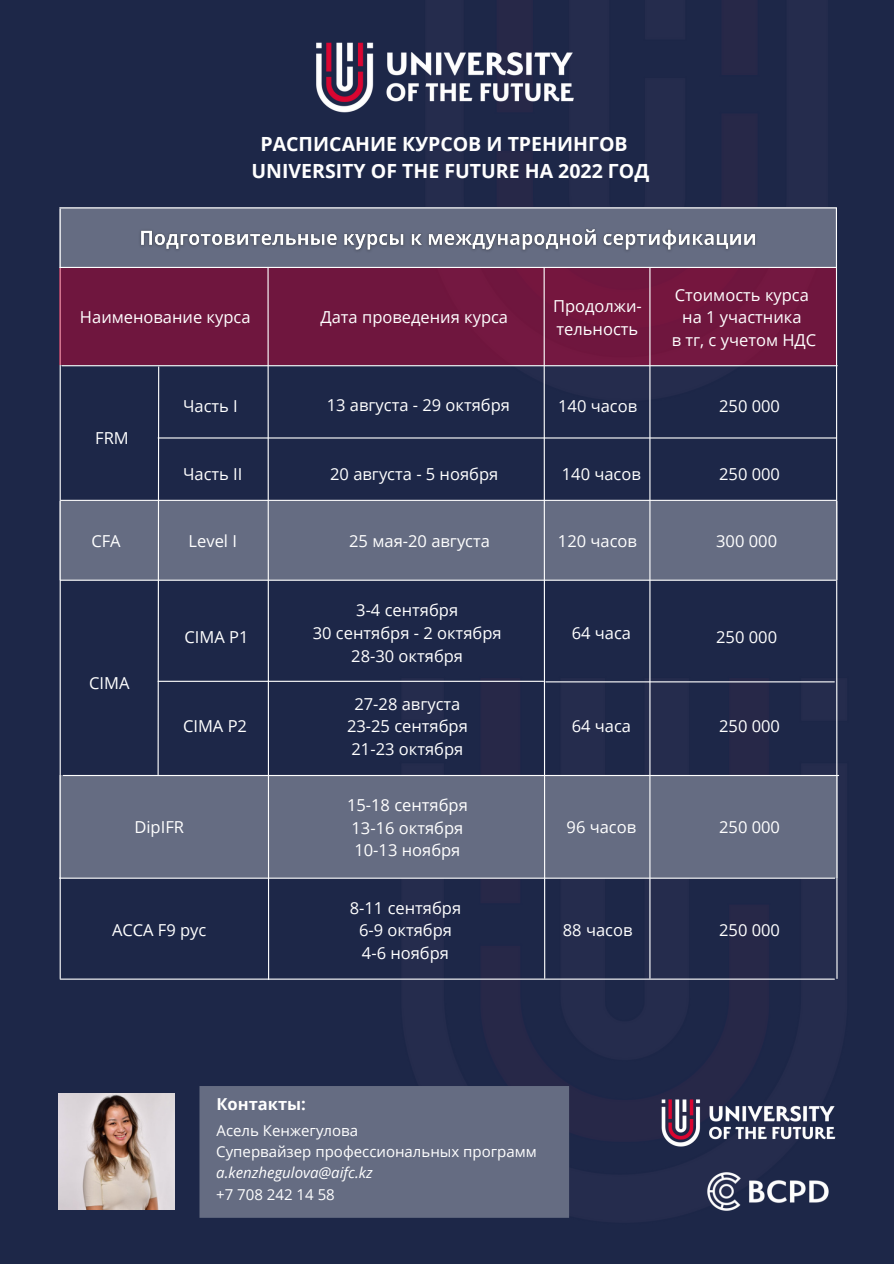
<style>
.page{position:relative;width:894px;height:1264px;background:#fff}
.page>*{position:absolute;margin:0;border:0;box-sizing:border-box;transform-origin:0 0}
.t1{font:700 19.5px "Open Sans";color:#fff}
.t2{font:16.5px "Open Sans";color:#fff}
.t3{font:700 16.5px "Open Sans";color:#fff}
.t4{font:15px "Open Sans";color:#fff}
.t5{font:italic 15px "Open Sans";color:#fff}
</style>
<div class="page">
<div style="left:0;top:0;width:893px;height:1263px;background:#1d2748"></div>
<img style="left:59px;top:1093px;width:116px;height:116px">
<div style="left:59px;top:207px;width:776px;height:61px;background:#656c82"></div>
<hr style="left:60px;top:207px;width:776px;height:1px;background:#fff">
<div style="left:60px;top:775px;width:778px;height:103px;background:#656c82"></div>
<div style="left:59px;top:501px;width:778px;height:78px;background:#656c82"></div>
<hr style="left:60px;top:209px;width:1px;height:769px;background:#fff">
<svg style="left:835px;top:207px;width:2px;height:772px"></svg>
<div style="left:60px;top:268px;width:775px;height:97px;background:#6f163e"></div>
<hr style="left:60px;top:267px;width:776px;height:1px;background:#fff">
<svg style="left:267px;top:266px;width:3px;height:714px"></svg>
<svg style="left:543px;top:266px;width:2px;height:712px"></svg>
<hr style="left:649px;top:267px;width:1px;height:711px;background:#fff">
<hr style="left:62px;top:365px;width:775px;height:1px;background:#fff">
<svg style="left:157px;top:366px;width:3px;height:409px"></svg>
<hr style="left:158px;top:437px;width:678px;height:1px;background:#fff">
<hr style="left:61px;top:500px;width:774px;height:1px;background:#fff">
<hr style="left:60px;top:579px;width:775px;height:1px;background:#fff">
<hr style="left:63px;top:775px;width:775px;height:1px;background:#fff">
<hr style="left:158px;top:680px;width:385px;height:2px;background:#fff">
<hr style="left:59px;top:877px;width:775px;height:1px;background:#fff">
<hr style="left:60px;top:978px;width:774px;height:1px;background:#fff">
<div style="left:199px;top:1085px;width:370px;height:132px;background:#656c82"></div>
<img style="left:307px;top:34px;width:273px;height:78px">
<img style="left:140px;top:229px;width:616px;height:22px">
<hr style="left:545px;top:681px;width:289px;height:1px;background:#fff">
<img style="left:656px;top:1095px;width:184px;height:56px">
<img style="left:701px;top:1170px;width:133px;height:43px">
<p class="t1" style="left:260px;top:130px;width:368px">РАСПИСАНИЕ КУРСОВ И ТРЕНИНГОВ</p>
<p class="t1" style="left:251px;top:157px;width:399px">UNIVERSITY OF THE FUTURE НА 2022 ГОД</p>
<p class="t2" style="left:80px;top:306px;width:172px">Наименование курса</p>
<p class="t2" style="left:320px;top:306px;width:189px">Дата проведения курса</p>
<p class="t2" style="left:553px;top:294px;width:90px">Продолжи-</p>
<p class="t2" style="left:556px;top:317px;width:83px">тельность</p>
<p class="t2" style="left:674px;top:283px;width:136px">Стоимость курса</p>
<p class="t2" style="left:682px;top:306px;width:121px">на 1 участника</p>
<p class="t2" style="left:671px;top:328px;width:146px">в тг, с учетом НДС</p>
<p class="t2" style="left:95px;top:426px;width:35px">FRM</p>
<p class="t2" style="left:183px;top:394px;width:56px">Часть I</p>
<p class="t2" style="left:183px;top:462px;width:61px">Часть II</p>
<p class="t2" style="left:91px;top:529px;width:31px">CFA</p>
<p class="t2" style="left:188px;top:529px;width:50px">Level I</p>
<p class="t2" style="left:89px;top:671px;width:42px">CIMA</p>
<p class="t2" style="left:184px;top:625px;width:65px">CIMA P1</p>
<p class="t2" style="left:326px;top:393px;width:185px">13 августа - 29 октября</p>
<p class="t2" style="left:558px;top:394px;width:80px">140 часов</p>
<p class="t2" style="left:719px;top:394px;width:62px">250 000</p>
<p class="t2" style="left:330px;top:462px;width:169px">20 августа - 5 ноября</p>
<p class="t2" style="left:561px;top:462px;width:80px">140 часов</p>
<p class="t2" style="left:719px;top:462px;width:62px">250 000</p>
<p class="t2" style="left:349px;top:529px;width:142px">25 мая-20 августа</p>
<p class="t2" style="left:557px;top:529px;width:80px">120 часов</p>
<p class="t2" style="left:716px;top:529px;width:62px">300 000</p>
<p class="t2" style="left:356px;top:599px;width:103px">3-4 сентября</p>
<p class="t2" style="left:313px;top:621px;width:190px">30 сентября - 2 октября</p>
<p class="t2" style="left:351px;top:644px;width:113px">28-30 октября</p>
<p class="t2" style="left:571px;top:621px;width:61px">64 часа</p>
<p class="t2" style="left:716px;top:625px;width:62px">250 000</p>
<p class="t2" style="left:354px;top:692px;width:107px">27-28 августа</p>
<p class="t2" style="left:347px;top:714px;width:122px">23-25 сентября</p>
<p class="t2" style="left:351px;top:737px;width:113px">21-23 октября</p>
<p class="t2" style="left:347px;top:793px;width:122px">15-18 сентября</p>
<p class="t2" style="left:351px;top:816px;width:113px">13-16 октября</p>
<p class="t2" style="left:354px;top:838px;width:107px">10-13 ноября</p>
<p class="t2" style="left:571px;top:714px;width:61px">64 часа</p>
<p class="t2" style="left:719px;top:714px;width:62px">250 000</p>
<p class="t2" style="left:183px;top:714px;width:65px">CIMA P2</p>
<p class="t2" style="left:134px;top:815px;width:51px">DipIFR</p>
<p class="t2" style="left:566px;top:815px;width:71px">96 часов</p>
<p class="t2" style="left:719px;top:815px;width:62px">250 000</p>
<p class="t2" style="left:350px;top:896px;width:113px">8-11 сентября</p>
<p class="t2" style="left:359px;top:918px;width:94px">6-9 октября</p>
<p class="t2" style="left:362px;top:941px;width:89px">4-6 ноября</p>
<p class="t2" style="left:112px;top:918px;width:96px">ACCA F9 рус</p>
<p class="t2" style="left:562px;top:918px;width:71px">88 часов</p>
<p class="t2" style="left:719px;top:918px;width:62px">250 000</p>
<p class="t3" style="left:216px;top:1092px;width:91px">Контакты:</p>
<p class="t4" style="left:216px;top:1141px;width:322px">Супервайзер профессиональных программ</p>
<p class="t4" style="left:216px;top:1119px;width:143px">Асель Кенжегулова</p>
<p class="t5" style="left:216px;top:1161px;width:158px">a.kenzhegulova@aifc.kz</p>
<p class="t4" style="left:216px;top:1183px;width:120px">+7 708 242 14 58</p>
</div>
